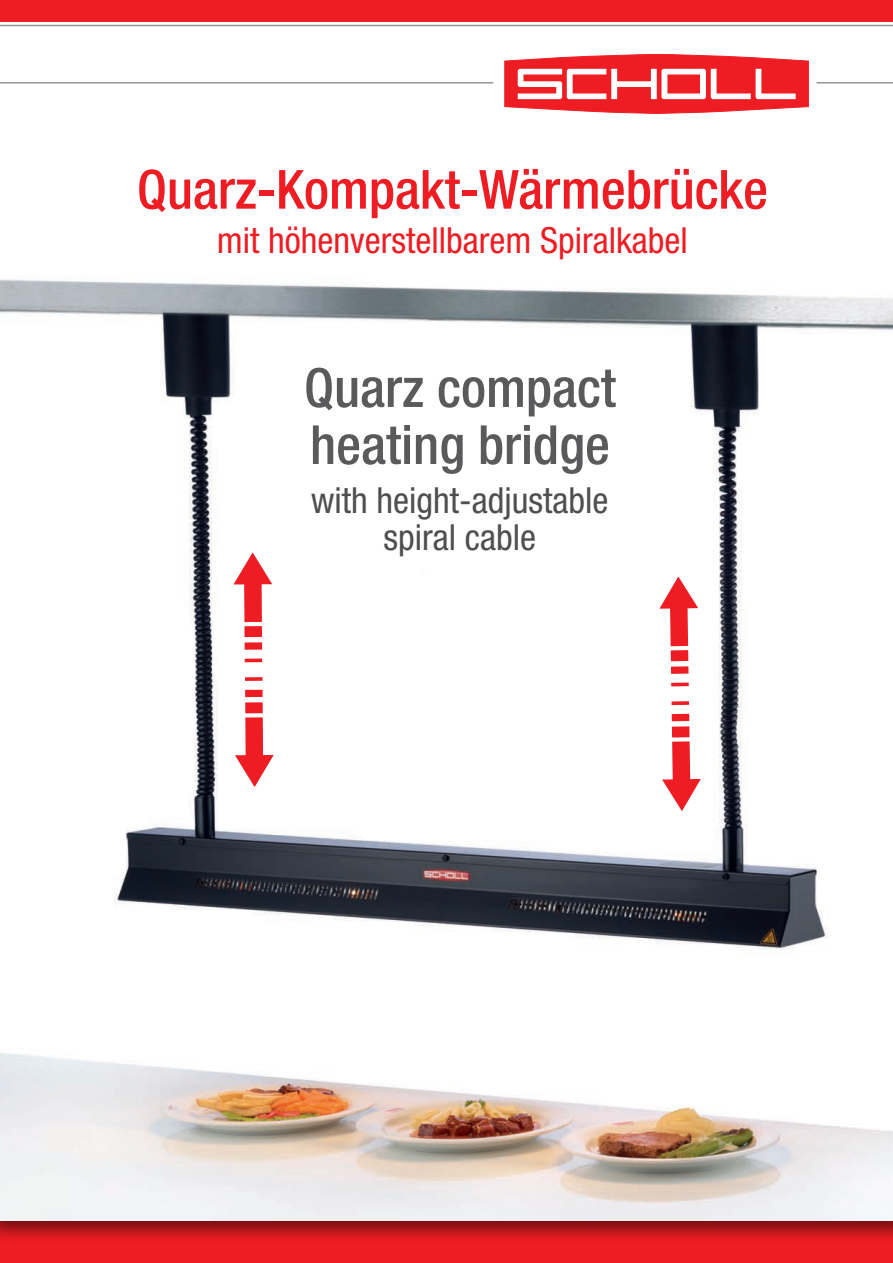
<style>
.page{position:relative;width:893px;height:1263px;background:#fff}
.page>*{position:absolute;margin:0;border:0;box-sizing:border-box;transform-origin:0 0}
.t1{font:500 condensed 54px "Helvetica Neue LT Std";color:#ee1d23}
.t2{font:500 condensed 54px/57px "Helvetica Neue LT Std";color:#5a5a5d}
.t3{font:condensed 36px "Helvetica Neue LT Std";color:#ee1d23}
.t4{font:condensed 36px/37.5px "Helvetica Neue LT Std";color:#4e4f50;text-align:center}
</style>
<div class="page">
<div style="left:0;top:1220px;width:893px;height:43px;background:#ee1d23"></div>
<img style="left:0;top:1220px;width:893px;height:18px">
<img style="left:0;top:21px;width:893px;height:1199px">
<div style="left:0;top:0;width:893px;height:21px;background:#ee1d23"></div>
<hr style="left:0;top:82px;width:493px;height:2px;background:#939598">
<hr style="left:817px;top:82px;width:76px;height:2px;background:#939598">
<hr style="left:0;top:25px;width:893px;height:1px;background:#939598">
<svg style="left:505px;top:54px;width:304px;height:60px"></svg>
<svg style="left:234px;top:677px;width:40px;height:110px"></svg>
<svg style="left:233px;top:552px;width:40px;height:110px"></svg>
<svg style="left:661px;top:701px;width:40px;height:110px"></svg>
<svg style="left:659px;top:576px;width:40px;height:111px"></svg>
<h1 class="t1" style="left:137px;top:170px;width:633px">Quarz-Kompakt-Wärmebrücke</h1>
<p class="t3" style="left:217px;top:228px;width:473px">mit höhenverstellbarem Spiralkabel</p>
<h1 class="t2" style="left:304px;top:364px;width:313px">Quarz compact heating bridge</h1>
<p class="t4" style="left:311px;top:484px;width:299px">with height-adjustable spiral cable</p>
</div>
